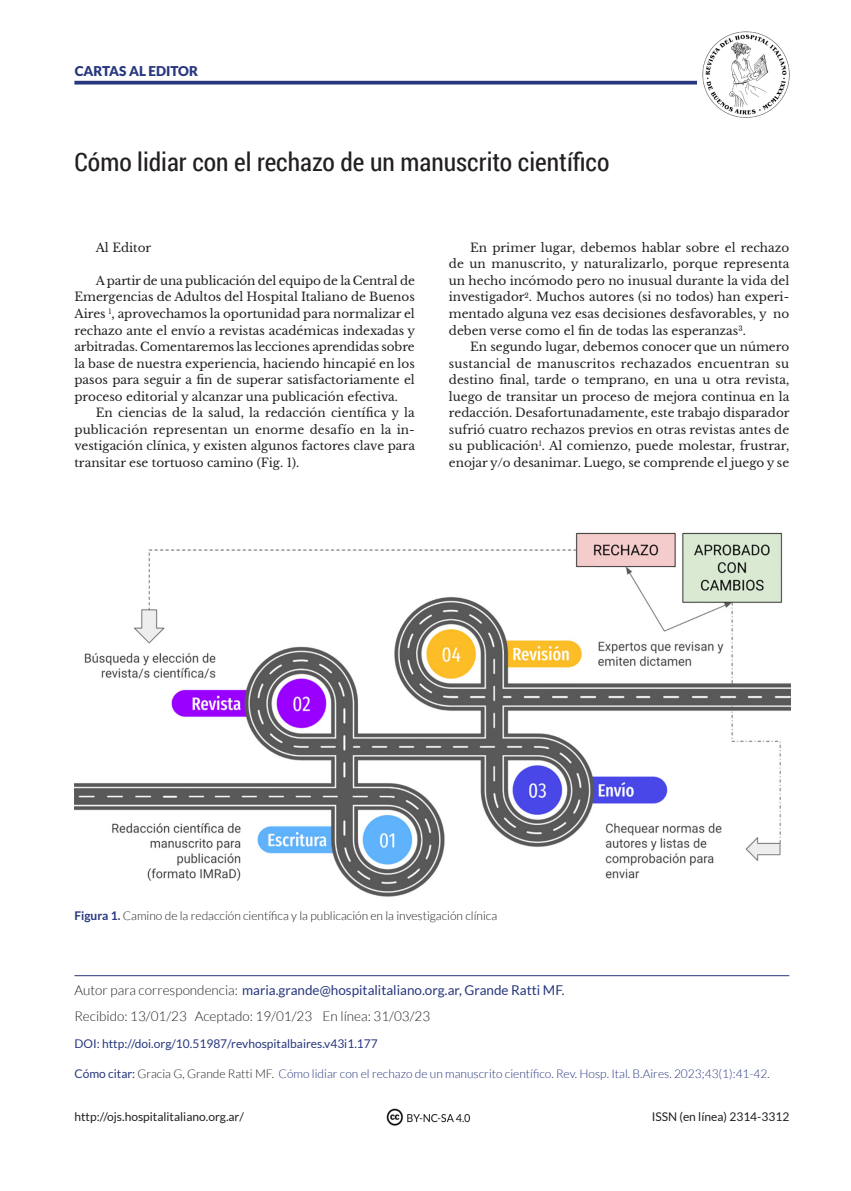
<style>
.page{position:relative;width:851px;height:1191px;background:#fff}
.page>*{position:absolute;margin:0;border:0;box-sizing:border-box;transform-origin:0 0}
.titulo{font:25.5px "Roboto Condensed";color:#231f20}
.t1{font:13.5px "Lato";color:#27377e}
.t2{font:300 13.5px "Lato";color:#231f20}
.sección{font:900 13.5px "Lato";color:#27377e}
.texto1{font:12px/16.5px "Libre Baskerville";color:#231f20;text-align:justify}
.t3{font:300 12px "Lato";color:#27377e}
.epigrafe{font:300 12px "Lato";color:#231f20}
.t4{font:12px "Lato";color:#231f20}
.t5{font:12px "Lato";color:#27377e}
.s1{font-weight:700;color:#27377e}
.s2{font-weight:300;color:#231f20}
.s3{font-weight:400}
.s4{color:#231f20}
</style>
<div class="page">
<svg style="left:74px;top:81px;width:623px;height:4px;background:#3f4d8c"></svg>
<img style="left:702px;top:31px;width:88px;height:87px">
<hr style="left:74px;top:975px;width:715px;height:1px;background:#27377e">
<img style="left:386px;top:1108px;width:84px;height:18px">
<img style="left:74px;top:532px;width:716px;height:365px">
<p class="sección" style="left:75px;top:63px;width:125px">CARTAS AL EDITOR</p>
<p class="titulo" style="left:74px;top:144px;width:536px">Cómo lidiar con el rechazo de un manuscrito científico</p>
<p class="texto1" style="left:96px;top:239px;width:57px">Al Editor</p>
<p class="texto1" style="left:74px;top:272px;width:342px;text-indent:21px">A partir de una publicación del equipo de la Central de Emergencias de Adultos del Hospital Italiano de Buenos Aires <sup>1</sup>, aprovechamos la oportunidad para normalizar el rechazo ante el envío a revistas académicas indexadas y arbitradas. Comentaremos las lecciones aprendidas sobre la base de nuestra experiencia, haciendo hincapié en los pasos para seguir a fin de superar satisfactoriamente el proceso editorial y alcanzar una publicación efectiva.</p>
<p class="texto1" style="left:74px;top:404px;width:342px;text-indent:21px">En ciencias de la salud, la redacción científica y la publicación representan un enorme desafío en la in&shy;vestigación clínica, y existen algunos factores clave para transitar ese tortuoso camino (Fig. 1).</p>
<p class="texto1" style="left:449px;top:239px;width:342px;text-indent:21px">En primer lugar, debemos hablar sobre el rechazo de un manuscrito, y naturalizarlo, porque representa un hecho incómodo pero no inusual durante la vida del investigador<sup>2</sup>. Muchos autores (si no todos) han experi&shy;mentado alguna vez esas decisiones desfavorables, y no deben verse como el fin de todas las esperanzas<sup>3</sup>.</p>
<p class="texto1" style="left:449px;top:338px;width:342px;text-indent:21px">En segundo lugar, debemos conocer que un número sustancial de manuscritos rechazados encuentran su destino final, tarde o temprano, en una u otra revista, luego de transitar un proceso de mejora continua en la redacción. Desafortunadamente, este trabajo disparador sufrió cuatro rechazos previos en otras revistas antes de su publicación<sup>1</sup>. Al comienzo, puede molestar, frustrar, enojar y/o desanimar. Luego, se comprende el juego y se</p>
<p class="epigrafe" style="left:74px;top:908px;width:424px"><span class="s1">Figura 1.</span> Camino de la redacción científica y la publicación en la investigación clínica</p>
<p class="t1" style="left:74px;top:982px;width:491px"><span class="s2">Autor para correspondencia:</span> maria.grande@hospitalitaliano.org.ar, Grande Ratti MF.</p>
<p class="t2" style="left:74px;top:1009px;width:357px">Recibido: 13/01/23 Aceptado: 19/01/23 En línea: 31/03/23</p>
<p class="t5" style="left:74px;top:1037px;width:305px">DOI: http://doi.org/10.51987/revhospitalbaires.v43i1.177</p>
<p class="t3" style="left:74px;top:1067px;width:696px"><span class="s3">Cómo citar:</span> <span class="s4">Gracia G, Grande Ratti MF.</span> Cómo lidiar con el rechazo de un manuscrito científico. Rev. Hosp. Ital. B.Aires. 2023;43(1):41-42.</p>
<p class="t4" style="left:74px;top:1110px;width:171px">http://ojs.hospitalitaliano.org.ar/</p>
<p class="t4" style="left:651px;top:1110px;width:139px">ISSN (en línea) 2314-3312</p>
</div>
